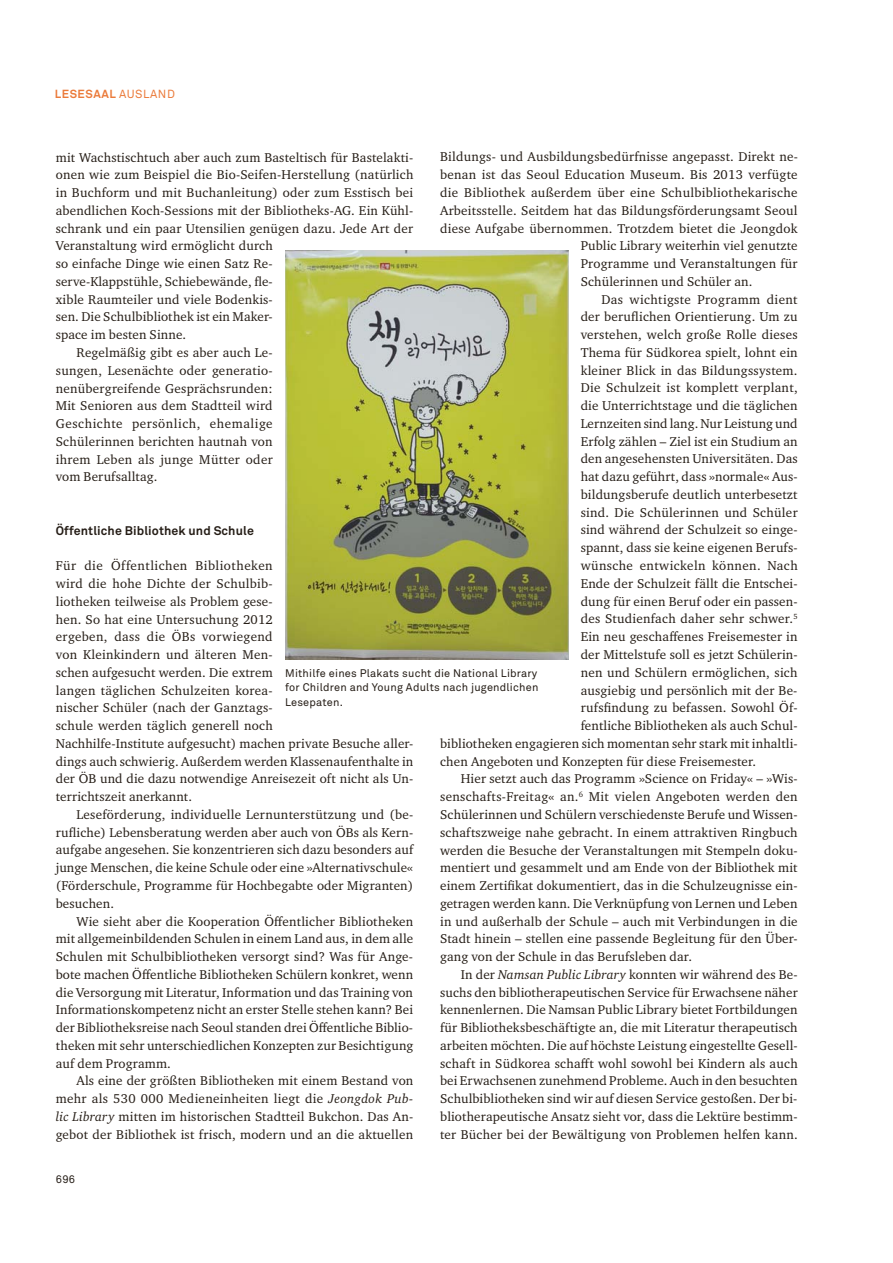
<style>
.page{position:relative;width:893px;height:1263px;background:#fff}
.page>*{position:absolute;margin:0;border:0;box-sizing:border-box;transform-origin:0 0}
.t1{font:13.05px/17.7px "Charter ITC Pro";letter-spacing:.015em;color:#251d16;text-align:justify}
.t2{font:13.05px "Charter ITC Pro";letter-spacing:.04em;color:#251d16}
.t3{font:700 12.45px "Akkurat Pro";letter-spacing:.01em;color:#251d16}
.t4{font:700 11.7px "Akkurat Pro";letter-spacing:.05em;color:#eb7b3b}
.t5{font:10.95px/14.5px "Akkurat Pro";letter-spacing:.02em;color:#251d16;text-align:justify}
.s1{font-weight:400}
.s2{font-style:italic}
</style>
<div class="page">
<img style="left:285px;top:250px;width:283px;height:409px">
<p class="t4" style="left:55px;top:89px;width:122px">LESESAAL <span class="s1">AUSLAND</span></p>
<p class="t1" style="left:440px;top:149px;width:359px">Bildungs- und Ausbildungsbedürfnisse angepasst. Direkt ne-</p>
<p class="t1" style="left:440px;top:166px;width:359px">benan ist das Seoul Education Museum. Bis 2013 verfügte</p>
<p class="t1" style="left:440px;top:184px;width:359px">die Bibliothek außerdem über eine Schulbibliothekarische</p>
<p class="t1" style="left:440px;top:202px;width:359px">Arbeitsstelle. Seitdem hat das Bildungsförderungsamt Seoul</p>
<p class="t1" style="left:440px;top:220px;width:359px">diese Aufgabe übernommen. Trotzdem bietet die Jeongdok</p>
<p class="t1" style="left:581px;top:238px;width:218px">Public Library weiterhin viel genutzte</p>
<p class="t1" style="left:581px;top:255px;width:218px">Programme und Veranstaltungen für</p>
<p class="t1" style="left:581px;top:273px;width:173px">Schülerinnen und Schüler an.</p>
<p class="t1" style="left:601px;top:291px;width:198px">Das wichtigste Programm dient</p>
<p class="t1" style="left:581px;top:309px;width:219px">der beruflichen Orientierung. Um zu</p>
<p class="t1" style="left:581px;top:326px;width:218px">verstehen, welch große Rolle dieses</p>
<p class="t1" style="left:581px;top:344px;width:219px">Thema für Südkorea spielt, lohnt ein</p>
<p class="t1" style="left:581px;top:362px;width:218px">kleiner Blick in das Bildungssystem.</p>
<p class="t1" style="left:581px;top:380px;width:219px">Die Schulzeit ist komplett verplant,</p>
<p class="t1" style="left:581px;top:397px;width:218px">die Unterrichtstage und die täglichen</p>
<p class="t1" style="left:581px;top:415px;width:218px">Lernzeiten sind lang. Nur Leistung und</p>
<p class="t1" style="left:581px;top:433px;width:218px">Erfolg zählen – Ziel ist ein Studium an</p>
<p class="t1" style="left:581px;top:451px;width:218px">den angesehensten Universitäten. Das</p>
<p class="t1" style="left:581px;top:468px;width:218px">hat dazu geführt, dass »normale« Aus-</p>
<p class="t1" style="left:581px;top:486px;width:218px">bildungsberufe deutlich unterbesetzt</p>
<p class="t1" style="left:581px;top:504px;width:219px">sind. Die Schülerinnen und Schüler</p>
<p class="t1" style="left:581px;top:522px;width:218px">sind während der Schulzeit so einge-</p>
<p class="t1" style="left:581px;top:540px;width:218px">spannt, dass sie keine eigenen Berufs-</p>
<p class="t1" style="left:581px;top:557px;width:219px">wünsche entwickeln können. Nach</p>
<p class="t1" style="left:581px;top:575px;width:218px">Ende der Schulzeit fällt die Entschei-</p>
<p class="t1" style="left:581px;top:593px;width:218px">dung für einen Beruf oder ein passen-</p>
<p class="t1" style="left:581px;top:611px;width:218px">des Studienfach daher sehr schwer.<sup>5</sup></p>
<p class="t1" style="left:581px;top:629px;width:218px">Ein neu geschaffenes Freisemester in</p>
<p class="t1" style="left:581px;top:646px;width:218px">der Mittelstufe soll es jetzt Schülerin-</p>
<p class="t1" style="left:581px;top:664px;width:218px">nen und Schülern ermöglichen, sich</p>
<p class="t1" style="left:581px;top:682px;width:218px">ausgiebig und persönlich mit der Be-</p>
<p class="t1" style="left:581px;top:700px;width:219px">rufsfindung zu befassen. Sowohl Öf-</p>
<p class="t1" style="left:581px;top:717px;width:218px">fentliche Bibliotheken als auch Schul-</p>
<p class="t1" style="left:440px;top:735px;width:359px">bibliotheken engagieren sich momentan sehr stark mit inhaltli-</p>
<p class="t1" style="left:440px;top:753px;width:317px">chen Angeboten und Konzepten für diese Freisemester.</p>
<p class="t1" style="left:461px;top:771px;width:338px">Hier setzt auch das Programm »Science on Friday« – »Wis-</p>
<p class="t1" style="left:440px;top:789px;width:359px">senschafts-Freitag« an.<sup>6</sup> Mit vielen Angeboten werden den</p>
<p class="t1" style="left:440px;top:806px;width:359px">Schülerinnen und Schülern verschiedenste Berufe und Wissen-</p>
<p class="t1" style="left:440px;top:824px;width:359px">schaftszweige nahe gebracht. In einem attraktiven Ringbuch</p>
<p class="t1" style="left:440px;top:842px;width:359px">werden die Besuche der Veranstaltungen mit Stempeln doku-</p>
<p class="t1" style="left:440px;top:860px;width:359px">mentiert und gesammelt und am Ende von der Bibliothek mit</p>
<p class="t1" style="left:440px;top:877px;width:359px">einem Zertifikat dokumentiert, das in die Schulzeugnisse ein-</p>
<p class="t1" style="left:440px;top:895px;width:359px">getragen werden kann. Die Verknüpfung von Lernen und Leben</p>
<p class="t1" style="left:440px;top:913px;width:359px">in und außerhalb der Schule – auch mit Verbindungen in die</p>
<p class="t1" style="left:440px;top:931px;width:359px">Stadt hinein – stellen eine passende Begleitung für den Über-</p>
<p class="t1" style="left:440px;top:948px;width:253px">gang von der Schule in das Berufsleben dar.</p>
<p class="t1" style="left:461px;top:966px;width:338px">In der <span class="s2">Namsan Public Library</span> konnten wir während des Be-</p>
<p class="t1" style="left:440px;top:984px;width:359px">suchs den bibliotherapeutischen Service für Erwachsene näher</p>
<p class="t1" style="left:440px;top:1002px;width:359px">kennenlernen. Die Namsan Public Library bietet Fortbildungen</p>
<p class="t1" style="left:440px;top:1019px;width:359px">für Bibliotheksbeschäftigte an, die mit Literatur therapeutisch</p>
<p class="t1" style="left:440px;top:1037px;width:359px">arbeiten möchten. Die auf höchste Leistung eingestellte Gesell-</p>
<p class="t1" style="left:440px;top:1055px;width:359px">schaft in Südkorea schafft wohl sowohl bei Kindern als auch</p>
<p class="t1" style="left:440px;top:1073px;width:359px">bei Erwachsenen zunehmend Probleme. Auch in den besuchten</p>
<p class="t1" style="left:440px;top:1091px;width:359px">Schulbibliotheken sind wir auf diesen Service gestoßen. Der bi-</p>
<p class="t1" style="left:440px;top:1108px;width:359px">bliotherapeutische Ansatz sieht vor, dass die Lektüre bestimm-</p>
<p class="t1" style="left:440px;top:1126px;width:359px">ter Bücher bei der Bewältigung von Problemen helfen kann.</p>
<p class="t1" style="left:56px;top:149px;width:359px">mit Wachstischtuch aber auch zum Basteltisch für Bastelakti-</p>
<p class="t1" style="left:56px;top:167px;width:359px">onen wie zum Beispiel die Bio-Seifen-Herstellung (natürlich</p>
<p class="t1" style="left:56px;top:184px;width:359px">in Buchform und mit Buchanleitung) oder zum Esstisch bei</p>
<p class="t1" style="left:56px;top:202px;width:359px">abendlichen Koch-Sessions mit der Bibliotheks-AG. Ein Kühl-</p>
<p class="t1" style="left:56px;top:220px;width:359px">schrank und ein paar Utensilien genügen dazu. Jede Art der</p>
<p class="t1" style="left:56px;top:238px;width:219px">Veranstaltung wird ermöglicht durch</p>
<p class="t1" style="left:56px;top:255px;width:218px">so einfache Dinge wie einen Satz Re-</p>
<p class="t1" style="left:56px;top:273px;width:218px">serve-Klappstühle, Schiebewände, fle-</p>
<p class="t1" style="left:56px;top:291px;width:219px">xible Raumteiler und viele Bodenkis-</p>
<p class="t1" style="left:56px;top:309px;width:218px">sen. Die Schulbibliothek ist ein Maker-</p>
<p class="t1" style="left:56px;top:326px;width:132px">space im besten Sinne.</p>
<p class="t1" style="left:76px;top:344px;width:198px">Regelmäßig gibt es aber auch Le-</p>
<p class="t1" style="left:56px;top:362px;width:218px">sungen, Lesenächte oder generatio-</p>
<p class="t1" style="left:56px;top:380px;width:219px">nenübergreifende Gesprächsrunden:</p>
<p class="t1" style="left:56px;top:398px;width:218px">Mit Senioren aus dem Stadtteil wird</p>
<p class="t2" style="left:56px;top:418px;width:218px">Geschichte persönlich, ehemalige</p>
<p class="t1" style="left:56px;top:433px;width:218px">Schülerinnen berichten hautnah von</p>
<p class="t1" style="left:56px;top:451px;width:218px">ihrem Leben als junge Mütter oder</p>
<p class="t1" style="left:56px;top:469px;width:103px">vom Berufsalltag.</p>
<p class="t3" style="left:56px;top:526px;width:200px">Öffentliche Bibliothek und Schule</p>
<p class="t1" style="left:56px;top:558px;width:359px;text-align:left">Für die Öffentlichen Bibliotheken<br>wird die hohe Dichte der Schulbib-<br>liotheken teilweise als Problem gese-<br>hen. So hat eine Untersuchung 2012<br>ergeben, dass die ÖBs vorwiegend<br>von Kleinkindern und älteren Men-<br>schen aufgesucht werden. Die extrem<br>langen täglichen Schulzeiten korea-<br>nischer Schüler (nach der Ganztags-<br>schule werden täglich generell noch<br>Nachhilfe-Institute aufgesucht) machen private Besuche aller&shy;dings auch schwierig. Außerdem werden Klassenaufenthalte in der ÖB und die dazu notwendige Anreisezeit oft nicht als Un&shy;terrichtszeit anerkannt.</p>
<p class="t1" style="left:56px;top:806px;width:359px;text-indent:21px">Leseförderung, individuelle Lernunterstützung und (be&shy;rufliche) Lebensberatung werden aber auch von ÖBs als Kern&shy;aufgabe angesehen. Sie konzentrieren sich dazu besonders auf junge Menschen, die keine Schule oder eine »Alternativschule« (Förderschule, Programme für Hochbegabte oder Migranten) besuchen.</p>
<p class="t1" style="left:56px;top:913px;width:359px;text-indent:21px">Wie sieht aber die Kooperation Öffentlicher Bibliotheken mit allgemeinbildenden Schulen in einem Land aus, in dem alle Schulen mit Schulbibliotheken versorgt sind? Was für Ange&shy;bote machen Öffentliche Bibliotheken Schülern konkret, wenn die Versorgung mit Literatur, Information und das Training von Informationskompetenz nicht an erster Stelle stehen kann? Bei der Bibliotheksreise nach Seoul standen drei Öffentliche Biblio&shy;theken mit sehr unterschiedlichen Konzepten zur Besichtigung auf dem Programm.</p>
<p class="t1" style="left:56px;top:1073px;width:359px;text-indent:21px">Als eine der größten Bibliotheken mit einem Bestand von mehr als 530 000 Medieneinheiten liegt die <span class="s2">Jeongdok Pub&shy;lic Library</span> mitten im historischen Stadtteil Bukchon. Das An&shy;gebot der Bibliothek ist frisch, modern und an die aktuellen</p>
<p class="t5" style="left:285px;top:667px;width:255px">Mithilfe eines Plakats sucht die National Library for Children and Young Adults nach jugendlichen Lesepaten.</p>
<p class="t5" style="left:56px;top:1173px;width:21px">696</p>
</div>
